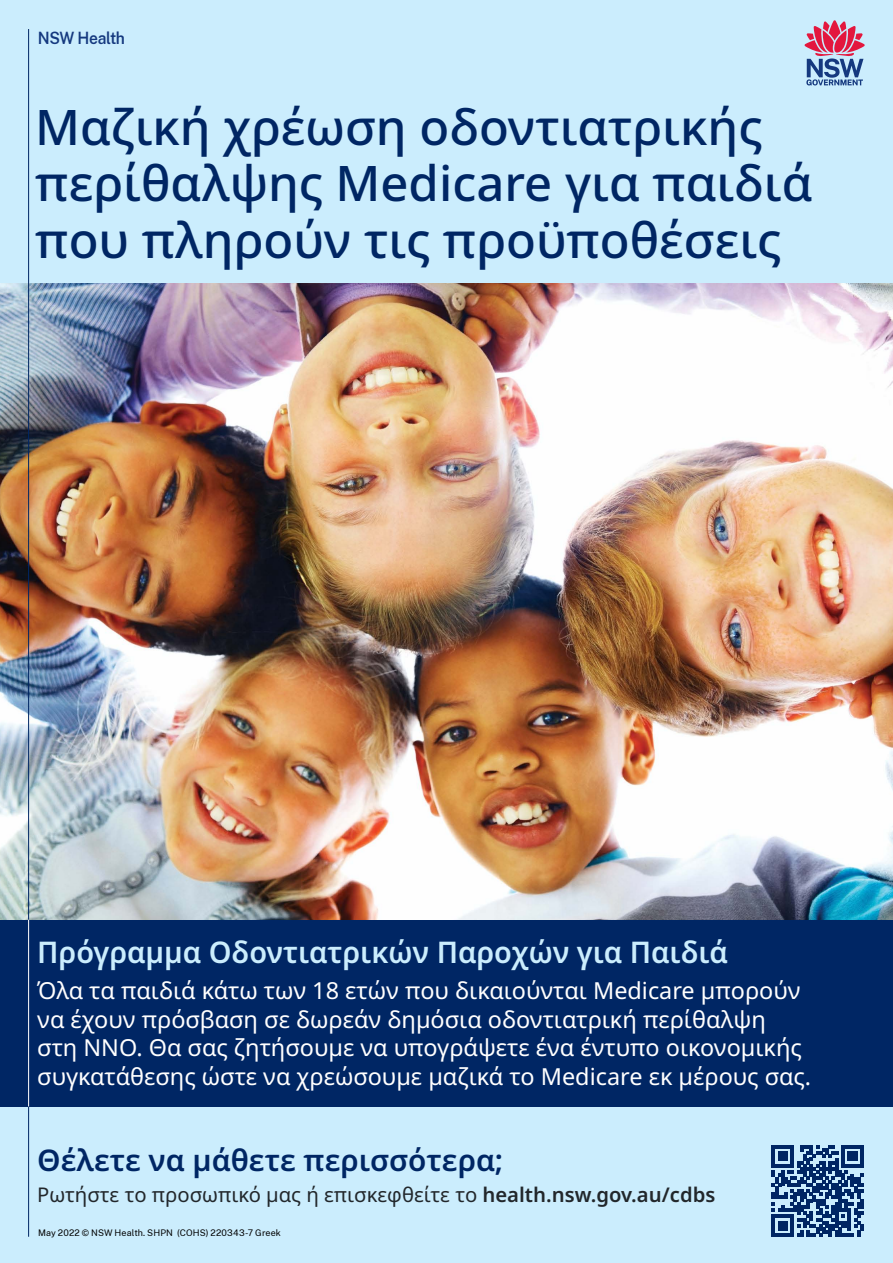
<style>
.page{position:relative;width:893px;height:1263px;background:#fff}
.page>*{position:absolute;margin:0;border:0;box-sizing:border-box;transform-origin:0 0}
.t1{font:500 49.05px/56.4px "Noto Sans";color:#002664}
.Sub_Head1{font:600 29.85px "Noto Sans";color:#cbedfd}
.Sub_head_2{font:600 29.85px "Noto Sans";color:#002664}
.Body_White{font:23.4px/28.8px "Noto Sans";color:#fff}
.Body_Gray{font:20.25px "Noto Sans";color:#22272b}
.t2{font:600 16.8px "Public Sans";letter-spacing:-.025em;color:#15397f;scale:.93 1}
.t3{font:9px "Public Sans";letter-spacing:.015em;color:#000}
.s1{font-weight:600}
</style>
<div class="page">
<img style="left:0;top:283px;width:893px;height:637px">
<div style="left:0;top:1098px;width:893px;height:165px;background:#cbedfd"></div>
<svg style="left:772px;top:1145px;width:91px;height:92px"></svg>
<div style="left:0;top:0;width:893px;height:283px;background:#cbedfd"></div>
<svg style="left:805px;top:20px;width:60px;height:65px"></svg>
<div style="left:0;top:920px;width:893px;height:186px;background:#002664"></div>
<hr style="left:28px;top:29px;width:1px;height:1208px;background:#002664">
<hr style="left:28px;top:920px;width:1px;height:186px;background:#fff">
<p class="t2" style="left:38px;top:26px;width:95px">NSW Health</p>
<p class="t1" style="left:35px;top:100px;width:779px">Μαζική χρέωση οδοντιατρικής περίθαλψης Medicare για παιδιά που πληρούν τις προϋποθέσεις</p>
<p class="Sub_Head1" style="left:37px;top:931px;width:692px">Πρόγραμμα Οδοντιατρικών Παροχών για Παιδιά</p>
<p class="Body_White" style="left:37px;top:976px;width:775px">Όλα τα παιδιά κάτω των 18 ετών που δικαιούνται Medicare μπορούν να έχουν πρόσβαση σε δωρεάν δημόσια οδοντιατρική περίθαλψη στη ΝΝΟ. Θα σας ζητήσουμε να υπογράψετε ένα έντυπο οικονομικής συγκατάθεσης ώστε να χρεώσουμε μαζικά το Medicare εκ μέρους σας.</p>
<p class="Sub_head_2" style="left:37px;top:1139px;width:468px">Θέλετε να μάθετε περισσότερα;</p>
<p class="Body_Gray" style="left:37px;top:1180px;width:680px">Ρωτήστε το προσωπικό μας ή επισκεφθείτε το <span class="s1">health.nsw.gov.au/cdbs</span></p>
<p class="t3" style="left:38px;top:1226px;width:244px">May 2022 © NSW Health. SHPN (COHS) 220343-7 Greek</p>
</div>
